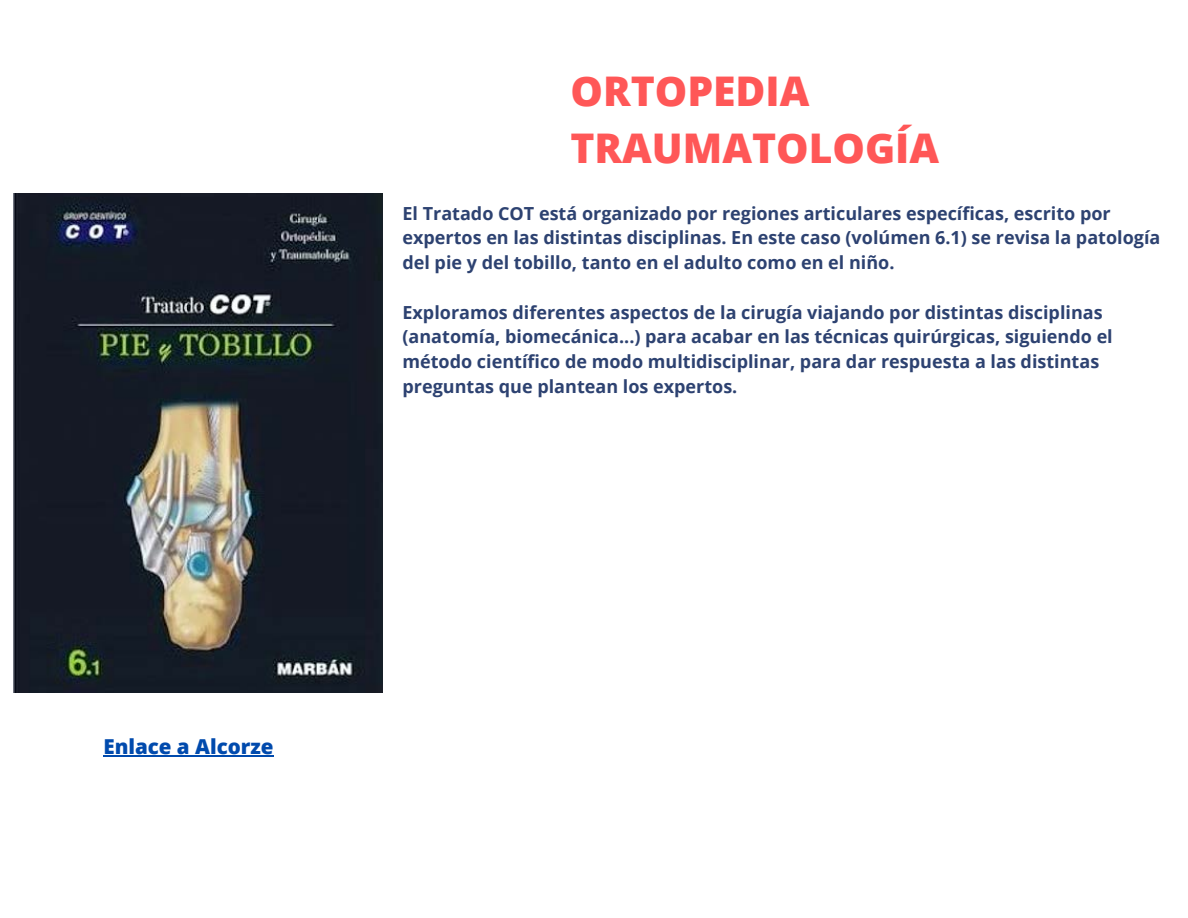
<style>
.page{position:relative;width:1188px;height:918px;background:#fff}
.page>*{position:absolute;margin:0;border:0;box-sizing:border-box;transform-origin:0 0}
.t1{font:800 40.95px/57px "Open Sans";color:#ff5757}
.t2{font:800 20.55px "Open Sans";color:#004aad}
.t3{font:700 18px/24.8px "Open Sans";color:#2d4271}
</style>
<div class="page">
<img style="left:13px;top:194px;width:369px;height:498px">
<hr style="left:103px;top:755px;width:171px;height:1px;background:#004aad">
<h1 class="t1" style="left:570px;top:62px;width:370px">ORTOPEDIA<br>TRAUMATOLOGÍA</h1>
<p class="t3" style="left:402px;top:200px;width:759px">El Tratado COT está organizado por regiones articulares específicas, escrito por expertos en las distintas disciplinas. En este caso (volúmen 6.1) se revisa la patología del pie y del tobillo, tanto en el adulto como en el niño.</p>
<p class="t3" style="left:402px;top:299px;width:712px">Exploramos diferentes aspectos de la cirugía viajando por distintas disciplinas (anatomía, biomecánica...) para acabar en las técnicas quirúrgicas, siguiendo el método científico de modo multidisciplinar, para dar respuesta a las distintas preguntas que plantean los expertos.</p>
<p class="t2" style="left:103px;top:732px;width:172px">Enlace a Alcorze</p>
</div>
